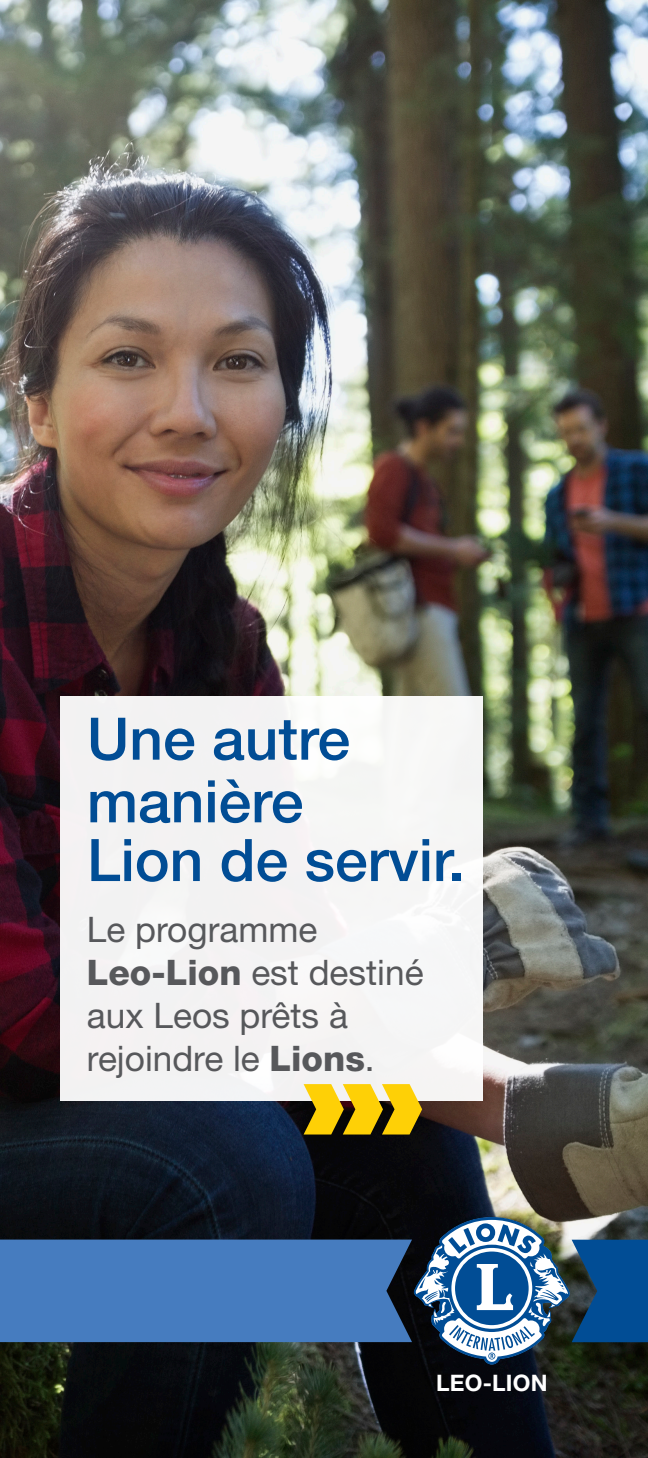
<style>
.page{position:relative;width:648px;height:1458px;background:#fff}
.page>*{position:absolute;margin:0;border:0;box-sizing:border-box;transform-origin:0 0}
.Interior_body__small{font:500 58.73px/60.8px "Helvetica Neue LT Std";color:#014d95}
.Interior_body__small-2{font:35.32px/43px "Helvetica Neue LT Std";color:#57585b}
.t1{font:700 22.72px "Helvetica Neue LT Std";letter-spacing:.01em;color:#fff}
.s1{font-weight:800}
</style>
<div class="page">
<img style="left:0;top:0;width:648px;height:1458px">
<div style="left:61px;top:697px;width:422px;height:404px;background:#f4f3f3"></div>
<svg style="left:304px;top:1084px;width:118px;height:51px;background:#cbaa1e"></svg>
<svg style="left:414px;top:1217px;width:234px;height:148px"></svg>
<div style="left:0;top:1240px;width:412px;height:102px;background:#467cbf"></div>
<p class="Interior_body__small" style="left:87px;top:708px;width:379px">Une autre manière<br>Lion de servir.</p>
<p class="Interior_body__small-2" style="left:87px;top:907px;width:338px">Le programme<br><span class="s1">Leo-Lion</span> est destiné aux Leos prêts à rejoindre le <span class="s1">Lions</span>.</p>
<p class="t1" style="left:436px;top:1368px;width:113px">LEO-LION</p>
</div>
